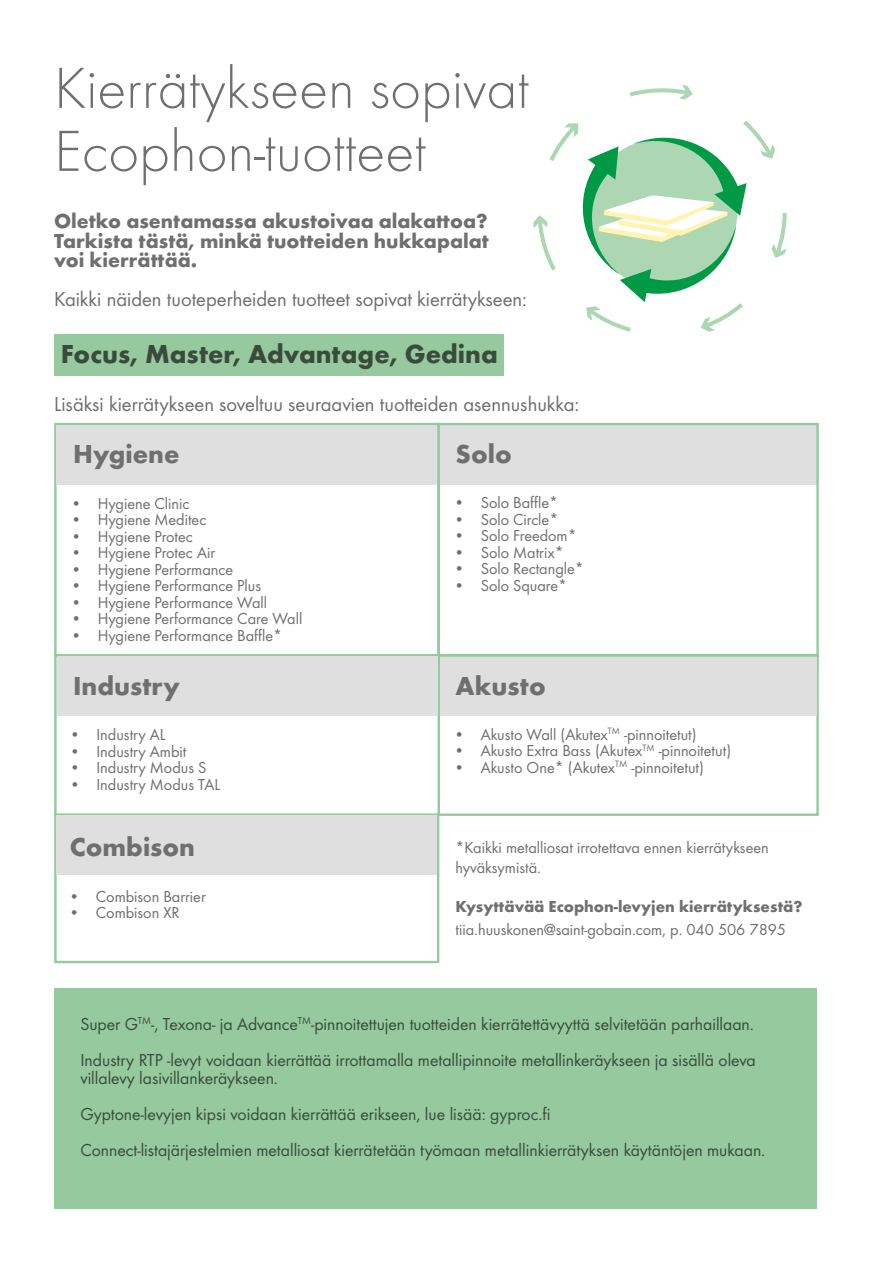
<style>
.page{position:relative;width:893px;height:1263px;background:#fff}
.page>*{position:absolute;margin:0;border:0;box-sizing:border-box;transform-origin:0 0}
.t1{font:300 60px/63px "Futura";color:#706f6f}
.t2{font:700 30px "Futura";color:#706f6f}
.t3{font:700 27px "Futura";color:#706f6f}
.t4{font:700 27px "Futura";color:#394c3b}
.t5{font:21px "Futura Boo";color:#706f6f}
.t6{font:700 21px/19.5px "Futura";color:#706f6f;text-align:justify}
.t7{font:18px/36px "Futura Boo";color:#394c3b}
.t8{font:16.5px/19.8px "Futura Boo";color:#706f6f}
.t9{font:700 16.5px "Futura";color:#706f6f}
</style>
<div class="page">
<div style="left:437px;top:654px;width:382px;height:162px;border:2px solid #96ca9e"></div>
<div style="left:54px;top:334px;width:450px;height:42px;background:#96ca9e"></div>
<svg style="left:629px;top:85px;width:64px;height:14px"></svg>
<svg style="left:533px;top:121px;width:254px;height:211px"></svg>
<svg style="left:54px;top:422px;width:387px;height:236px"></svg>
<div style="left:57px;top:425px;width:380px;height:60px;background:#dfdfdf"></div>
<svg style="left:54px;top:813px;width:387px;height:151px"></svg>
<div style="left:440px;top:425px;width:377px;height:60px;background:#dfdfdf"></div>
<div style="left:54px;top:989px;width:763px;height:220px;background:#96ca9e"></div>
<div style="left:57px;top:657px;width:380px;height:59px;background:#dfdfdf"></div>
<div style="left:440px;top:656px;width:377px;height:60px;background:#dfdfdf"></div>
<div style="left:57px;top:816px;width:380px;height:59px;background:#dfdfdf"></div>
<div style="left:438px;top:423px;width:381px;height:234px;border:2px solid #96ca9e"></div>
<h1 class="t1" style="left:54px;top:58px;width:476px">Kierrätykseen sopivat<br>Ecophon-tuotteet</h1>
<p class="t6" style="left:54px;top:211px;width:436px">Oletko asentamassa akustoivaa alakattoa?<br>Tarkista tästä, minkä tuotteiden hukkapalat voi kierrättää.</p>
<p class="t5" style="left:54px;top:287px;width:474px">Kaikki näiden tuoteperheiden tuotteet sopivat kierrätykseen:</p>
<h3 class="t4" style="left:61px;top:338px;width:439px">Focus, Master, Advantage, Gedina</h3>
<p class="t5" style="left:54px;top:392px;width:527px">Lisäksi kierrätykseen soveltuu seuraavien tuotteiden asennushukka:</p>
<h3 class="t3" style="left:73px;top:437px;width:108px">Hygiene</h3>
<h3 class="t3" style="left:456px;top:437px;width:58px">Solo</h3>
<h2 class="t2" style="left:70px;top:437px;width:102px">Akusto</h2>
<p class="t8" style="left:71px;top:493px;width:120px">• Hygiene Clinic</p>
<p class="t8" style="left:71px;top:510px;width:137px">• Hygiene Meditec</p>
<p class="t8" style="left:71px;top:526px;width:124px">• Hygiene Protec</p>
<p class="t8" style="left:71px;top:543px;width:146px">• Hygiene Protec Air</p>
<p class="t8" style="left:71px;top:559px;width:164px">• Hygiene Performance</p>
<p class="t8" style="left:71px;top:576px;width:192px">• Hygiene Performance Plus</p>
<p class="t8" style="left:71px;top:592px;width:198px">• Hygiene Performance Wall</p>
<p class="t8" style="left:71px;top:609px;width:233px">• Hygiene Performance Care Wall</p>
<p class="t8" style="left:71px;top:625px;width:213px">• Hygiene Performance Baffle*</p>
<p class="t8" style="left:454px;top:493px;width:106px">• Solo Baffle*</p>
<p class="t8" style="left:454px;top:510px;width:106px">• Solo Circle*</p>
<p class="t8" style="left:454px;top:526px;width:124px">• Solo Freedom*</p>
<p class="t8" style="left:454px;top:543px;width:111px">• Solo Matrix*</p>
<p class="t8" style="left:454px;top:559px;width:132px">• Solo Rectangle*</p>
<p class="t8" style="left:454px;top:576px;width:115px">• Solo Square*</p>
<h3 class="t3" style="left:73px;top:669px;width:108px">Industry</h3>
<h3 class="t3" style="left:456px;top:669px;width:92px">Akusto</h3>
<p class="t8" style="left:69px;top:725px;width:98px">• Industry AL</p>
<p class="t8" style="left:69px;top:741px;width:118px">• Industry Ambit</p>
<p class="t8" style="left:69px;top:758px;width:139px">• Industry Modus S</p>
<p class="t8" style="left:69px;top:774px;width:152px">• Industry Modus TAL</p>
<h3 class="t3" style="left:70px;top:830px;width:127px">Combison</h3>
<h2 class="t2" style="left:71px;top:840px;width:140px">Combison</h2>
<p class="t8" style="left:69px;top:886px;width:138px">• Combison Barrier</p>
<p class="t8" style="left:69px;top:903px;width:112px">• Combison XR</p>
<p class="t8" style="left:454px;top:725px;width:244px">• Akusto Wall (Akutex<sup>TM</sup> -pinnoitetut)</p>
<p class="t8" style="left:454px;top:741px;width:279px">• Akusto Extra Bass (Akutex<sup>TM</sup> -pinnoitetut)</p>
<p class="t8" style="left:454px;top:758px;width:252px">• Akusto One* (Akutex<sup>TM</sup> -pinnoitetut)</p>
<p class="t8" style="left:456px;top:838px;width:315px">*Kaikki metalliosat irrotettava ennen kierrätykseen hyväksymistä.</p>
<p class="t9" style="left:456px;top:896px;width:348px">Kysyttävää Ecophon-levyjen kierrätyksestä?</p>
<p class="t8" style="left:456px;top:920px;width:332px">tiia.huuskonen@saint-gobain.com, p. 040 506 7895</p>
<p class="t7" style="left:80px;top:1006px;width:677px">Super G<sup>TM</sup>-, Texona- ja Advance<sup>TM</sup>-pinnoitettujen tuotteiden kierrätettävyyttä selvitetään parhaillaan.<br>Industry RTP -levyt voidaan kierrättää irrottamalla metallipinnoite metallinkeräykseen ja sisällä oleva</p>
<p class="t7" style="left:80px;top:1060px;width:686px">villalevy lasivillankeräykseen.<br>Gyptone-levyjen kipsi voidaan kierrättää erikseen, lue lisää: gyproc.fi<br>Connect-listajärjestelmien metalliosat kierrätetään työmaan metallinkierrätyksen käytäntöjen mukaan.</p>
</div>
